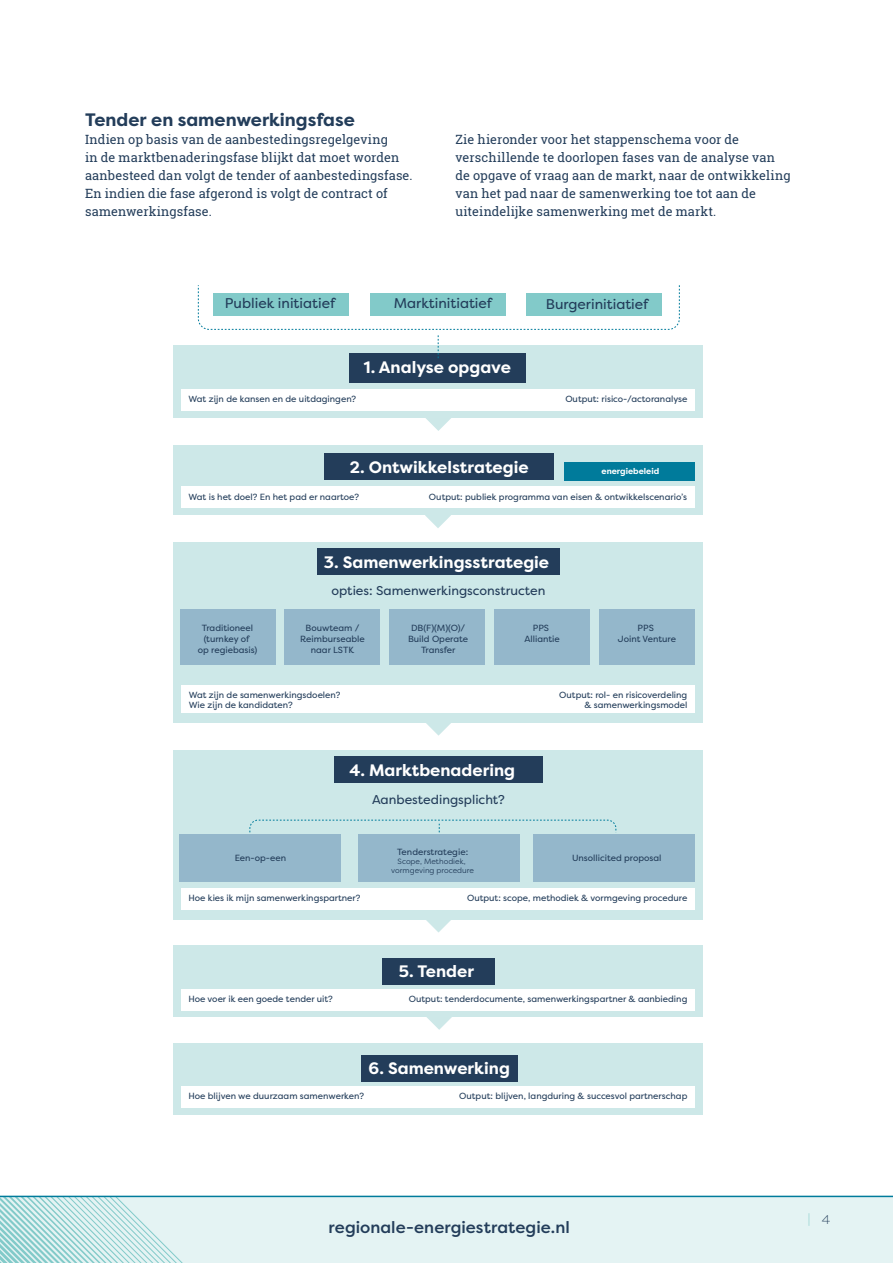
<style>
.page{position:relative;width:893px;height:1263px;background:#fff}
.page>*{position:absolute;margin:0;border:0;box-sizing:border-box;transform-origin:0 0}
.RES_body_0mm_indent{font:700 18px "Filson Pro";color:#233d5a}
.t1{font:700 16.65px "Filson Pro";color:#fff}
.t2{font:500 16.5px "Filson Pro";letter-spacing:.005em;color:#233d5a}
.t3{font:14.1px "Filson Pro";color:#233d5a}
.RES_body_0mm_indent-2{font:12.75px/18px "Roboto Slab";letter-spacing:.01em;color:#233d5a}
.t4{font:12.75px "Filson Pro";color:#233d5a}
.t5{font:300 12.75px "Filson Pro";color:#82cac9}
.t6{font:9px/10.6px "Filson Pro";color:#233d5a;text-align:center}
.t7{font:700 8.4px "Filson Pro";color:#fff}
.t8{font:7.65px/9.1px "Filson Pro";color:#233d5a;text-align:center}
.s1{color:#233d5a}
</style>
<div class="page">
<div style="left:0;top:1197px;width:893px;height:66px;background:#e4f3f3"></div>
<svg style="left:0;top:1197px;width:187px;height:66px"></svg>
<hr style="left:0;top:1196px;width:893px;height:1px;background:#007b9b">
<div style="left:173px;top:750px;width:530px;height:169px;background:#cde8e8"></div>
<svg style="left:425px;top:515px;width:26px;height:13px"></svg>
<svg style="left:426px;top:723px;width:25px;height:13px"></svg>
<svg style="left:425px;top:919px;width:26px;height:13px"></svg>
<svg style="left:426px;top:1017px;width:26px;height:13px"></svg>
<svg style="left:426px;top:418px;width:25px;height:13px"></svg>
<div style="left:173px;top:346px;width:530px;height:72px;background:#cde8e8"></div>
<div style="left:181px;top:389px;width:514px;height:22px;background:#fff"></div>
<div style="left:173px;top:542px;width:530px;height:181px;background:#cde8e8"></div>
<div style="left:180px;top:609px;width:95px;height:56px;background:#94b7cb"></div>
<div style="left:285px;top:609px;width:95px;height:56px;background:#94b7cb"></div>
<div style="left:389px;top:609px;width:96px;height:56px;background:#94b7cb"></div>
<div style="left:494px;top:609px;width:96px;height:56px;background:#94b7cb"></div>
<div style="left:599px;top:609px;width:96px;height:56px;background:#94b7cb"></div>
<div style="left:173px;top:446px;width:530px;height:69px;background:#cde8e8"></div>
<div style="left:324px;top:453px;width:230px;height:26px;background:#233d5a"></div>
<div style="left:180px;top:834px;width:161px;height:47px;background:#94b7cb"></div>
<div style="left:358px;top:834px;width:161px;height:47px;background:#94b7cb"></div>
<div style="left:533px;top:834px;width:162px;height:47px;background:#94b7cb"></div>
<div style="left:181px;top:685px;width:514px;height:27px;background:#fff"></div>
<div style="left:181px;top:486px;width:514px;height:22px;background:#fff"></div>
<div style="left:349px;top:353px;width:176px;height:29px;background:#233d5a"></div>
<div style="left:564px;top:462px;width:131px;height:19px;background:#007b9b"></div>
<div style="left:317px;top:548px;width:243px;height:26px;background:#233d5a"></div>
<svg style="left:197px;top:285px;width:483px;height:73px"></svg>
<div style="left:181px;top:888px;width:514px;height:22px;background:#fff"></div>
<div style="left:334px;top:756px;width:209px;height:26px;background:#233d5a"></div>
<div style="left:173px;top:945px;width:530px;height:72px;background:#cde8e8"></div>
<div style="left:383px;top:958px;width:112px;height:26px;background:#233d5a"></div>
<svg style="left:249px;top:819px;width:368px;height:14px"></svg>
<div style="left:181px;top:989px;width:514px;height:21px;background:#fff"></div>
<div style="left:173px;top:1043px;width:530px;height:72px;background:#cde8e8"></div>
<div style="left:361px;top:1055px;width:157px;height:26px;background:#233d5a"></div>
<div style="left:181px;top:1086px;width:514px;height:21px;background:#fff"></div>
<p class="RES_body_0mm_indent" style="left:85px;top:108px;width:271px">Tender en samenwerkingsfase</p>
<p class="RES_body_0mm_indent-2" style="left:85px;top:130px;width:329px">Indien op basis van de aanbestedingsregelgeving<br>in de marktbenaderingsfase blijkt dat moet worden aanbesteed dan volgt de tender of aanbestedingsfase.<br>En indien die fase afgerond is volgt de contract of samenwerkingsfase.</p>
<p class="RES_body_0mm_indent-2" style="left:455px;top:130px;width:337px">Zie hieronder voor het stappenschema voor de verschillende te doorlopen fases van de analyse van de opgave of vraag aan de markt, naar de ontwikkeling van het pad naar de samenwerking toe tot aan de uiteindelijke samenwerking met de markt.</p>
<h3 class="t3" style="left:225px;top:294px;width:112px">Publiek initiatief</h3>
<h3 class="t3" style="left:394px;top:294px;width:100px">Marktinitiatief</h3>
<h3 class="t3" style="left:546px;top:294px;width:104px">Burgerinitiatief</h3>
<p class="t6" style="left:188px;top:394px;width:169px">Wat zijn de kansen en de uitdagingen?</p>
<h2 class="t1" style="left:364px;top:356px;width:149px">1. Analyse opgave</h2>
<p class="t6" style="left:565px;top:394px;width:124px">Output: risico-/actoranalyse</p>
<h2 class="t1" style="left:350px;top:457px;width:180px">2. Ontwikkelstrategie</h2>
<p class="t7" style="left:602px;top:466px;width:59px">energiebeleid</p>
<p class="t6" style="left:188px;top:491px;width:172px">Wat is het doel? En het pad er naartoe?</p>
<p class="t6" style="left:429px;top:491px;width:260px">Output: publiek programma van eisen &amp; ontwikkelscenario’s</p>
<h2 class="t1" style="left:324px;top:551px;width:227px">3. Samenwerkingsstrategie</h2>
<p class="t6" style="left:198px;top:623px;width:61px">Traditioneel (turnkey of<br>op regiebasis)</p>
<h3 class="t4" style="left:331px;top:582px;width:215px">opties: Samenwerkingsconstructen</h3>
<p class="t6" style="left:300px;top:623px;width:66px">Bouwteam /<br>Reimburseable naar LSTK</p>
<p class="t6" style="left:408px;top:623px;width:62px">DB(F)(M)(O)/<br>Build Operate<br>Transfer</p>
<p class="t6" style="left:524px;top:623px;width:37px">PPS<br>Alliantie</p>
<p class="t6" style="left:618px;top:623px;width:60px">PPS<br>Joint Venture</p>
<p class="t6" style="left:189px;top:689px;width:153px;text-align:left">Wat zijn de samenwerkingsdoelen?<br>Wie zijn de kandidaten?</p>
<p class="t6" style="left:235px;top:852px;width:53px">Een-op-een</p>
<h2 class="t1" style="left:349px;top:760px;width:167px">4. Marktbenadering</h2>
<h3 class="t4" style="left:372px;top:790px;width:134px">Aanbestedingsplicht?</h3>
<p class="t6" style="left:397px;top:846px;width:73px">Tenderstrategie:</p>
<p class="t8" style="left:391px;top:857px;width:84px">Scope, Methodiek, vormgeving procedure</p>
<p class="t6" style="left:559px;top:689px;width:130px;text-align:right">Output: rol- en risicoverdeling &amp; samenwerkingsmodel</p>
<p class="t6" style="left:572px;top:852px;width:91px">Unsollicited proposal</p>
<p class="t6" style="left:188px;top:893px;width:174px">Hoe kies ik mijn samenwerkingspartner?</p>
<p class="t6" style="left:467px;top:893px;width:222px">Output: scope, methodiek &amp; vormgeving procedure</p>
<h2 class="t1" style="left:399px;top:961px;width:77px">5. Tender</h2>
<p class="t6" style="left:188px;top:993px;width:146px">Hoe voer ik een goede tender uit?</p>
<p class="t6" style="left:409px;top:993px;width:280px">Output: tenderdocumente, samenwerkingspartner &amp; aanbieding</p>
<h2 class="t1" style="left:369px;top:1057px;width:143px">6. Samenwerking</h2>
<p class="t6" style="left:188px;top:1090px;width:177px">Hoe blijven we duurzaam samenwerken?</p>
<p class="t6" style="left:459px;top:1090px;width:230px">Output: blijven, langduring &amp; succesvol partnerschap</p>
<h3 class="t2" style="left:329px;top:1216px;width:243px">regionale-energiestrategie.nl</h3>
<h3 class="t5" style="left:808px;top:1210px;width:24px">| <span class="s1">4</span></h3>
</div>
